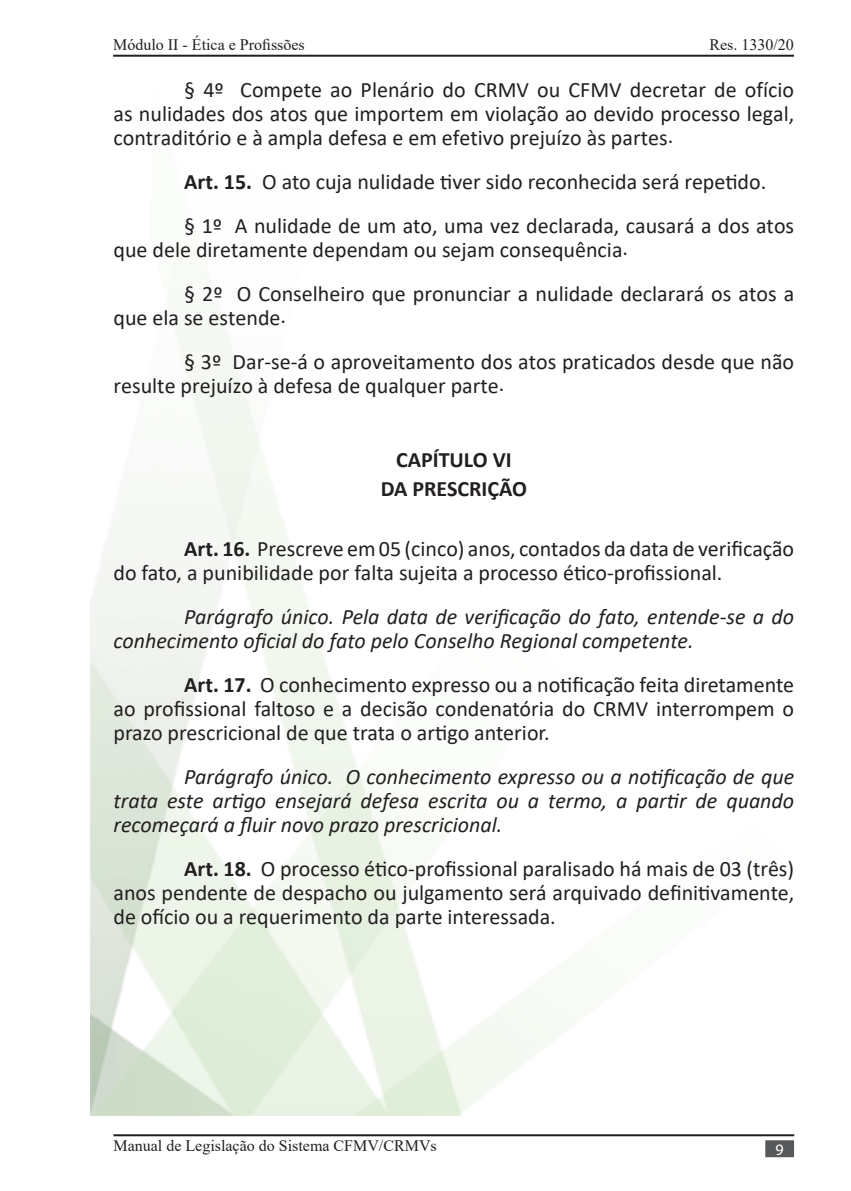
<style>
.page{position:relative;width:851px;height:1191px;background:#fff}
.page>*{position:absolute;margin:0;border:0;box-sizing:border-box;transform-origin:0 0}
.t1{font:22px/24px "Calibri";color:#231f20}
.t2{font:italic 22px/24px "Calibri";color:#231f20}
.t3{font:700 22px "Calibri";color:#231f20}
.t4{font:16px "Times New Roman";color:#231f20}
.t5{font:16px "Myriad Pro";color:#fff}
.s1{font-weight:700}
</style>
<div class="page">
<hr style="left:113px;top:1134px;width:681px;height:2px;background:#231f20">
<div style="left:765px;top:1140px;width:28px;height:17px;background:#57585a;border:2px solid #57585a"></div>
<hr style="left:113px;top:55px;width:680px;height:2px;background:#231f20">
<p class="t4" style="left:113px;top:33px;width:193px">Módulo II - Ética e Profissões</p>
<p class="t4" style="left:709px;top:33px;width:86px">Res. 1330/20</p>
<p class="t1" style="left:113px;top:77px;width:682px;text-align:justify;text-indent:71px">§ 4º Compete ao Plenário do CRMV ou CFMV decretar de ofício as nulidades dos atos que importem em violação ao devido processo legal, contraditório e à ampla defesa e em efetivo prejuízo às partes.</p>
<p class="t1" style="left:184px;top:169px;width:583px"><span class="s1">Art. 15.</span> O ato cuja nulidade tiver sido reconhecida será repetido.</p>
<p class="t1" style="left:113px;top:213px;width:682px;text-indent:71px">§ 1º A nulidade de um ato, uma vez declarada, causará a dos atos que dele diretamente dependam ou sejam consequência.</p>
<p class="t1" style="left:113px;top:281px;width:682px;text-indent:71px">§ 2º O Conselheiro que pronunciar a nulidade declarará os atos a que ela se estende.</p>
<p class="t1" style="left:113px;top:349px;width:682px;text-indent:71px">§ 3º Dar-se-á o aproveitamento dos atos praticados desde que não resulte prejuízo à defesa de qualquer parte.</p>
<p class="t3" style="left:396px;top:444px;width:117px">CAPÍTULO VI</p>
<p class="t3" style="left:380px;top:473px;width:148px">DA PRESCRIÇÃO</p>
<p class="t1" style="left:113px;top:536px;width:682px;text-indent:71px"><span class="s1">Art. 16.</span> Prescreve em 05 (cinco) anos, contados da data de verificação do fato, a punibilidade por falta sujeita a processo ético-profissional.</p>
<p class="t2" style="left:113px;top:603px;width:682px;text-indent:71px">Parágrafo único. Pela data de verificação do fato, entende-se a do conhecimento oficial do fato pelo Conselho Regional competente.</p>
<p class="t1" style="left:113px;top:672px;width:682px;text-align:justify;text-indent:71px"><span class="s1">Art. 17.</span> O conhecimento expresso ou a notificação feita diretamente ao profissional faltoso e a decisão condenatória do CRMV interrompem o prazo prescricional de que trata o artigo anterior.</p>
<p class="t2" style="left:113px;top:763px;width:682px;text-align:justify;text-indent:71px">Parágrafo único. O conhecimento expresso ou a notificação de que trata este artigo ensejará defesa escrita ou a termo, a partir de quando recomeçará a fluir novo prazo prescricional.</p>
<p class="t1" style="left:113px;top:856px;width:682px;text-align:justify;text-indent:71px"><span class="s1">Art. 18.</span> O processo ético-profissional paralisado há mais de 03 (três) anos pendente de despacho ou julgamento será arquivado definitivamente, de ofício ou a requerimento da parte interessada.</p>
<p class="t4" style="left:113px;top:1134px;width:325px">Manual de Legislação do Sistema CFMV/CRMVs</p>
<p class="t5" style="left:775px;top:1140px;width:10px">9</p>
</div>
